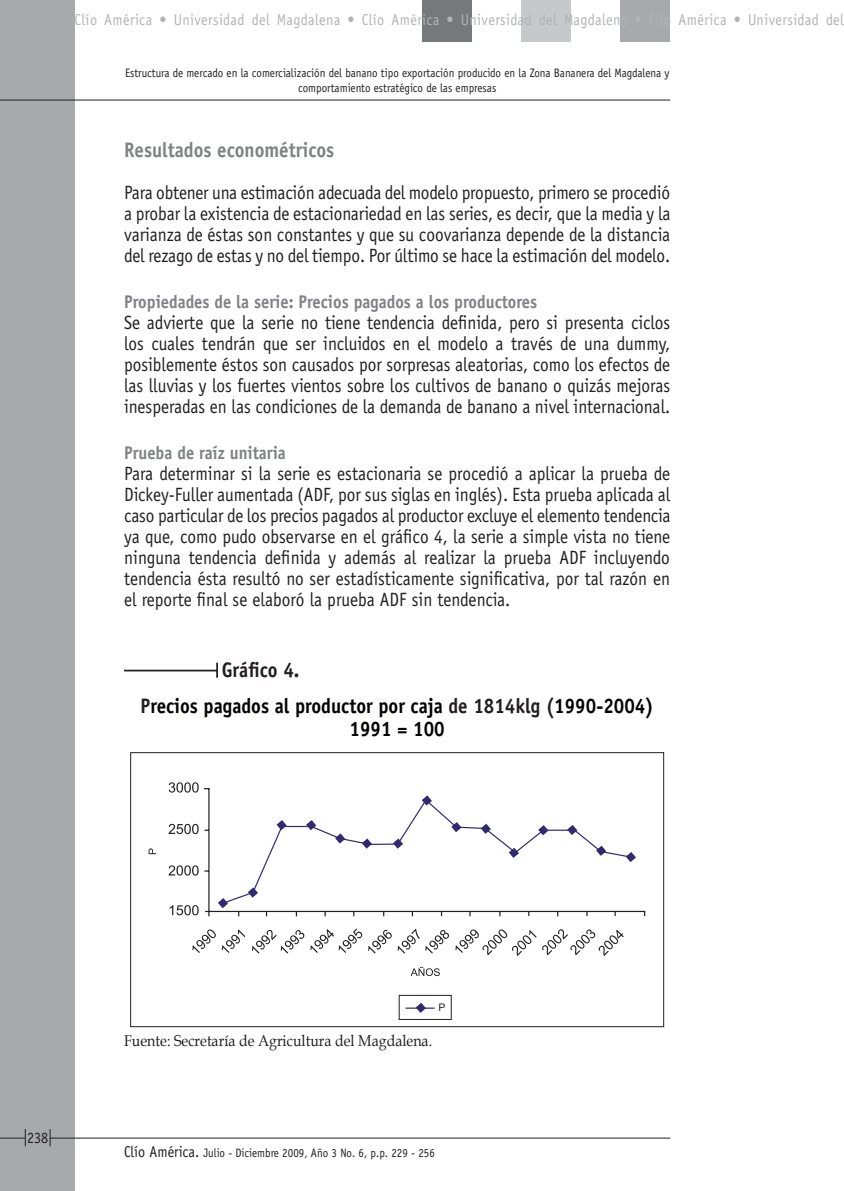
<style>
.page{position:relative;width:844px;height:1191px;background:#fff}
.page>*{position:absolute;margin:0;border:0;box-sizing:border-box;transform-origin:0 0}
.t1{font:700 21px/35.9px "Officina Sans";color:#040503;scale:.9 1}
.t2{font:700 21px "Officina Sans";color:#808285;scale:.9 1}
.t3{font:19.25px/21px "Officina Sans";letter-spacing:-.005em;color:#231f20;text-align:justify;scale:.9 1}
.t4{font:700 18.38px "Officina Sans";color:#808285;scale:.9 1}
.t5{font:15.75px "Officina Sans";letter-spacing:.03em;color:#b2b3b7;scale:.9 1}
.t6{font:15.75px "Book Antiqua";color:#231f20;scale:.9 1}
.t7{font:15.75px "Officina Sans";color:#231f20;scale:.9 1}
.t8{font:12.25px/14.7px "Officina Sans";color:#231f20;text-align:center;scale:.9 1}
.t9{font:10.5px "Arial";color:#231f20}
.s1{color:#231f20}
.s2{font-size:15.75px}
</style>
<div class="page">
<div style="left:0;top:0;width:74px;height:1191px;background:#a8a9ad"></div>
<hr style="left:50px;top:1137px;width:620px;height:1px;background:#231f20">
<div style="left:422px;top:0;width:49px;height:41px;background:#76787b"></div>
<div style="left:620px;top:0;width:50px;height:41px;background:#a8a9ad"></div>
<div style="left:521px;top:0;width:49px;height:41px;background:#c7c8ca"></div>
<svg style="left:50px;top:1129px;width:1px;height:17px"></svg>
<svg style="left:0;top:1129px;width:26px;height:17px"></svg>
<hr style="left:0;top:100px;width:670px;height:1px;background:#231f20">
<hr style="left:124px;top:669px;width:93px;height:2px;background:#231f20">
<svg style="left:216px;top:662px;width:2px;height:15px"></svg>
<svg style="left:130px;top:752px;width:534px;height:275px"></svg>
<p class="t5" style="left:74px;top:11px;width:856px">Clío América • Universidad del Magdalena • Clío América • Universidad del Magdalena • Clío América • Universidad del</p>
<p class="t8" style="left:125px;top:66px;width:606px">Estructura de mercado en la comercialización del banano tipo exportación producido en la Zona Bananera del Magdalena y comportamiento estratégico de las empresas</p>
<p class="t2" style="left:124px;top:136px;width:235px">Resultados econométricos</p>
<p class="t3" style="left:124px;top:182px;width:608px">Para obtener una estimación adecuada del modelo propuesto, primero se procedió a probar la existencia de estacionariedad en las series, es decir, que la media y la varianza de éstas son constantes y que su coovarianza depende de la distancia del rezago de estas y no del tiempo. Por último se hace la estimación del modelo.</p>
<p class="t4" style="left:124px;top:290px;width:460px">Propiedades de la serie: Precios pagados a los productores</p>
<p class="t3" style="left:124px;top:312px;width:608px">Se advierte que la serie no tiene tendencia definida, pero si presenta ciclos los cuales tendrán que ser incluidos en el modelo a través de una dummy, posiblemente éstos son causados por sorpresas aleatorias, como los efectos de las lluvias y los fuertes vientos sobre los cultivos de banano o quizás mejoras inesperadas en las condiciones de la demanda de banano a nivel internacional.</p>
<p class="t4" style="left:124px;top:441px;width:181px">Prueba de raíz unitaria</p>
<p class="t3" style="left:124px;top:463px;width:608px">Para determinar si la serie es estacionaria se procedió a aplicar la prueba de Dickey-Fuller aumentada (ADF, por sus siglas en inglés). Esta prueba aplicada al caso particular de los precios pagados al productor excluye el elemento tendencia ya que, como pudo observarse en el gráfico 4, la serie a simple vista no tiene ninguna tendencia definida y además al realizar la prueba ADF incluyendo tendencia ésta resultó no ser estadísticamente significativa, por tal razón en el reporte final se elaboró la prueba ADF sin tendencia.</p>
<p class="t1" style="left:140px;top:651px;width:571px;text-indent:81px"><span class="s1">Gráfico 4.<br>P</span>recios pagados al productor por caja <span class="s1">de 1814klg (</span>1990-2004)</p>
<p class="t1" style="left:349px;top:710px;width:107px">1991 = 100</p>
<p class="t7" style="left:27px;top:1128px;width:25px">238</p>
<p class="t9" style="left:438px;top:1000px;width:8px">P</p>
<p class="t6" style="left:124px;top:1029px;width:344px">Fuente: Secretaría de Agricultura del Magdalena.</p>
<p class="t8" style="left:124px;top:1145px;width:347px"><span class="s2">Clío América.</span> Julio - Diciembre 2009, Año 3 No. 6, p.p. 229 - 256</p>
</div>
